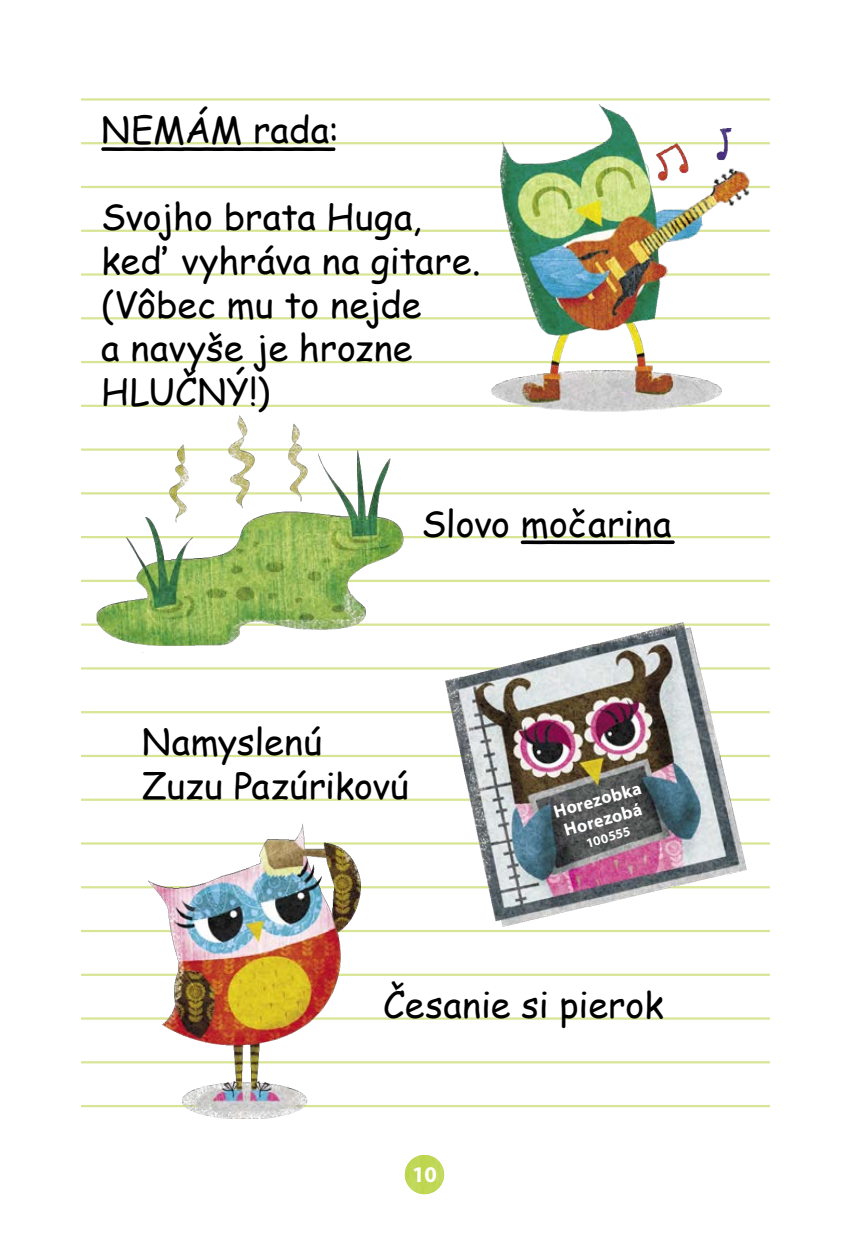
<style>
.page{position:relative;width:851px;height:1236px;background:#fff}
.page>*{position:absolute;margin:0;border:0;box-sizing:border-box;transform-origin:0 0}
.t1{font:36px/43.6px "Comic Sans MS";color:#000}
.t2{font:700 22.5px "Myriad Pro";color:#fff}
.t3{font:700 18px/20.2px "Myriad Pro";color:#fff}
.t4{font:700 13.5px "Myriad Pro";color:#fff}
</style>
<div class="page">
<hr style="left:81px;top:98px;width:689px;height:3px;background:#d8e595">
<hr style="left:81px;top:142px;width:689px;height:2px;background:#d8e595">
<hr style="left:81px;top:186px;width:689px;height:2px;background:#d8e595">
<hr style="left:81px;top:230px;width:689px;height:2px;background:#d8e595">
<hr style="left:81px;top:273px;width:689px;height:2px;background:#d8e595">
<hr style="left:81px;top:317px;width:689px;height:2px;background:#d8e595">
<hr style="left:81px;top:361px;width:689px;height:2px;background:#d8e595">
<hr style="left:81px;top:404px;width:689px;height:3px;background:#d8e595">
<hr style="left:81px;top:448px;width:689px;height:2px;background:#d8e595">
<hr style="left:81px;top:492px;width:689px;height:2px;background:#d8e595">
<hr style="left:81px;top:536px;width:689px;height:2px;background:#d8e595">
<hr style="left:81px;top:579px;width:689px;height:3px;background:#d8e595">
<hr style="left:81px;top:623px;width:689px;height:2px;background:#d8e595">
<hr style="left:81px;top:667px;width:689px;height:2px;background:#d8e595">
<hr style="left:81px;top:711px;width:689px;height:2px;background:#d8e595">
<hr style="left:81px;top:754px;width:689px;height:3px;background:#d8e595">
<hr style="left:81px;top:798px;width:689px;height:2px;background:#d8e595">
<hr style="left:81px;top:842px;width:689px;height:2px;background:#d8e595">
<hr style="left:81px;top:886px;width:689px;height:2px;background:#d8e595">
<hr style="left:81px;top:929px;width:689px;height:3px;background:#d8e595">
<hr style="left:81px;top:973px;width:689px;height:2px;background:#d8e595">
<hr style="left:81px;top:1017px;width:689px;height:2px;background:#d8e595">
<hr style="left:81px;top:1061px;width:689px;height:2px;background:#d8e595">
<hr style="left:81px;top:1104px;width:689px;height:3px;background:#d8e595">
<img style="left:451px;top:98px;width:319px;height:353px">
<img style="left:81px;top:415px;width:344px;height:238px">
<img style="left:436px;top:622px;width:313px;height:311px">
<img style="left:115px;top:823px;width:276px;height:296px">
<svg style="left:101px;top:147px;width:234px;height:4px"></svg>
<svg style="left:520px;top:540px;width:154px;height:4px"></svg>
<img style="left:405px;top:1154px;width:39px;height:39px;border-radius:20px">
<p class="t1" style="left:101px;top:107px;width:239px">NEMÁM rada:</p>
<p class="t1" style="left:101px;top:194px;width:381px">Svojho brata Huga, keď vyhráva na gitare. (Vôbec mu to nejde<br>a navyše je hrozne<br>HLUČNÝ!)</p>
<p class="t1" style="left:421px;top:500px;width:252px">Slovo močarina</p>
<p class="t1" style="left:142px;top:719px;width:268px">Namyslenú<br>Zuzu Pazúrikovú</p>
<p class="t3" style="left:551px;top:801px;width:92px;rotate:-16deg">Horezobka<br>Horezobá</p>
<p class="t4" style="left:584px;top:834px;width:47px;rotate:-16deg">100555</p>
<p class="t1" style="left:383px;top:981px;width:282px">Česanie si pierok</p>
<p class="t2" style="left:412px;top:1159px;width:26px">10</p>
</div>
